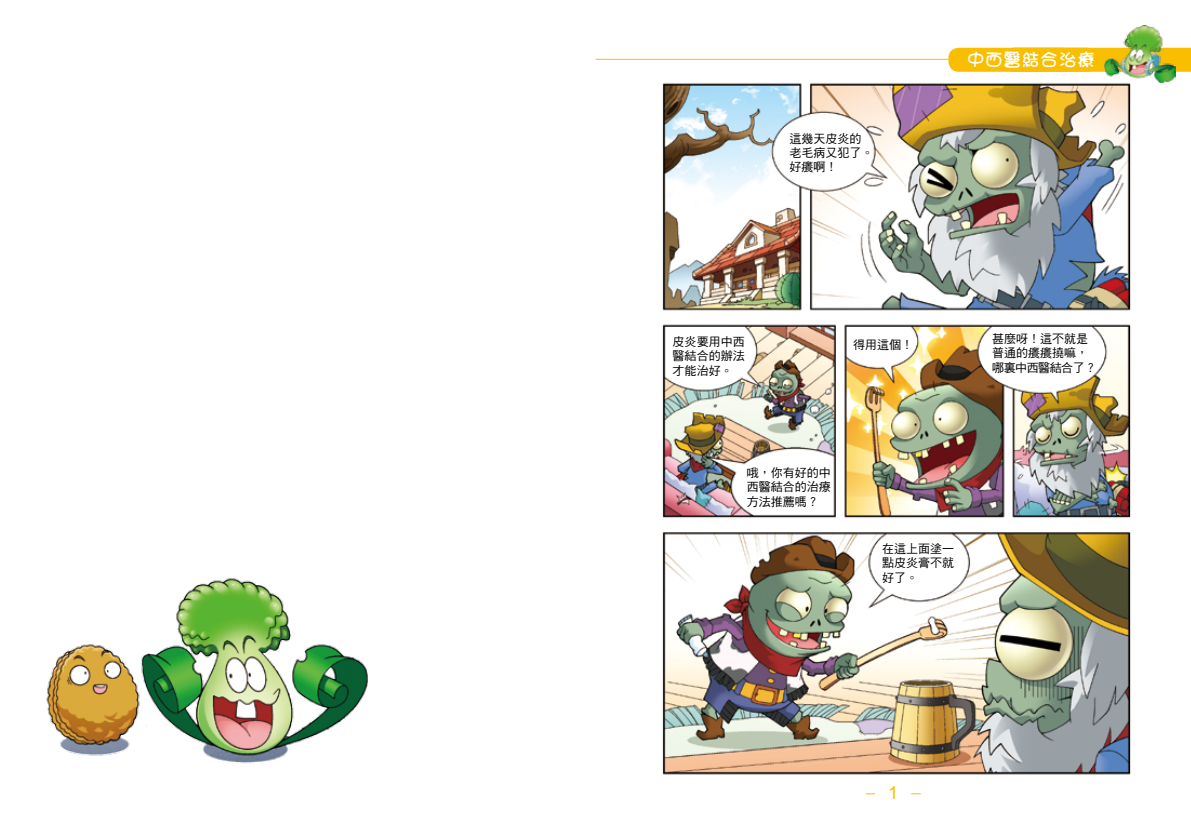
<style>
.page{position:relative;width:1191px;height:830px;background:#fff}
.page>*{position:absolute;margin:0;border:0;box-sizing:border-box;transform-origin:0 0}
.t1{font:18px "DF Girl HK W7";letter-spacing:.02em;color:#fff}
.t2{font:18px "Arial";color:#fabe00}
.t3{font:12px/14.4px "DF Hei HK W5";color:#000;text-align:justify}
</style>
<div class="page">
<img style="left:610px;top:47px;width:572px;height:748px">
<hr style="left:595px;top:59px;width:502px;height:1px;background:#fabe00">
<svg style="left:1066px;top:48px;width:125px;height:24px"></svg>
<div style="left:948px;top:48px;width:125px;height:24px;background:#fabe00;border-radius:11px"></div>
<img style="left:46px;top:578px;width:322px;height:186px">
<img style="left:1104px;top:26px;width:71px;height:57px">
<p class="t3" style="left:789px;top:131px;width:85px;text-align:left">這幾天皮炎的老毛病又犯了。好癢啊！</p>
<h1 class="t1" style="left:966px;top:50px;width:130px">中西醫結合治療</h1>
<p class="t3" style="left:672px;top:334px;width:73px">皮炎要用中西醫結合的辦法才能治好。</p>
<p class="t3" style="left:853px;top:337px;width:61px">得用這個！</p>
<p class="t3" style="left:746px;top:465px;width:85px">哦，你有好的中西醫結合的治療方法推薦嗎？</p>
<p class="t3" style="left:882px;top:541px;width:73px">在這上面塗一點皮炎膏不就好了。</p>
<p class="t3" style="left:992px;top:331px;width:106px;text-align:left">甚麼呀！這不就是普通的癢癢撓嘛，哪裏中西醫結合了？</p>
<h1 class="t2" style="left:888px;top:780px;width:12px">1</h1>
</div>
